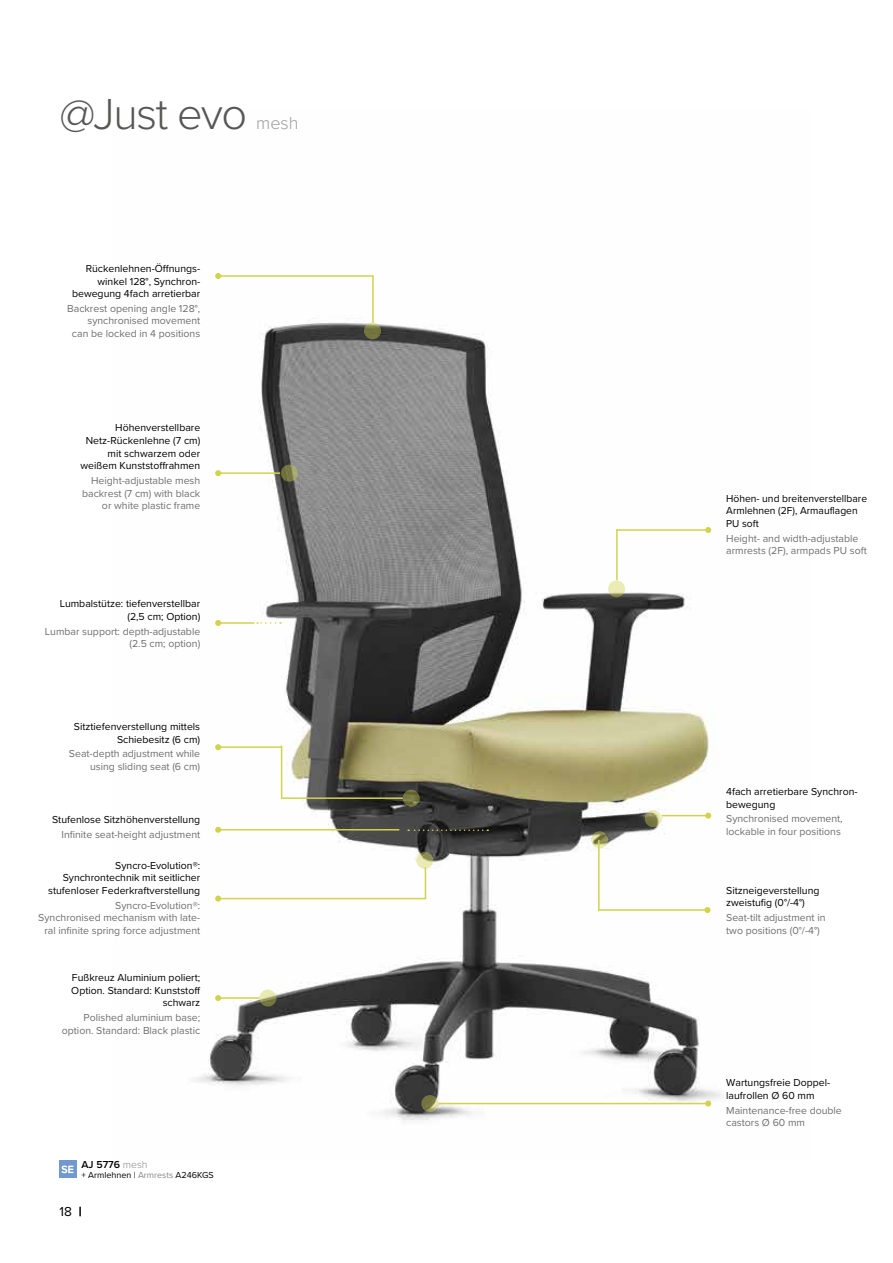
<style>
.page{position:relative;width:893px;height:1263px;background:#fff}
.page>*{position:absolute;margin:0;border:0;box-sizing:border-box;transform-origin:0 0}
.t1{font:300 45px "Proxima Nova";letter-spacing:-.03em;color:#575756}
.t2{font:300 18px "Proxima Nova";color:#9d9d9c}
.t3{font:13.5px "Proxima Nova";color:#000}
.t4{font:10.5px/12.6px "Proxima Nova";color:#000;text-align:right}
.t5{font:10.5px/12.6px "Proxima Nova";color:#706f6f;text-align:right}
.t6{font:600 10.5px "Proxima Nova";color:#000}
.t7{font:9px "Proxima Nova";color:#000}
.s1{font-weight:300;color:#878787}
.s2{color:#878787}
.s3{font-weight:900}
</style>
<div class="page">
<img style="left:194px;top:322px;width:528px;height:800px">
<svg style="left:364px;top:322px;width:17px;height:17px"></svg>
<svg style="left:608px;top:580px;width:17px;height:17px"></svg>
<svg style="left:421px;top:1095px;width:17px;height:17px"></svg>
<svg style="left:259px;top:989px;width:17px;height:17px"></svg>
<svg style="left:416px;top:852px;width:17px;height:17px"></svg>
<hr style="left:438px;top:1103px;width:270px;height:1px;background:#d1d34d">
<svg style="left:705px;top:1100px;width:6px;height:6px"></svg>
<hr style="left:218px;top:997px;width:41px;height:2px;background:#d1d34d">
<svg style="left:215px;top:995px;width:6px;height:6px"></svg>
<hr style="left:218px;top:898px;width:208px;height:1px;background:#d1d34d">
<svg style="left:215px;top:895px;width:6px;height:6px"></svg>
<hr style="left:599px;top:909px;width:108px;height:2px;background:#d1d34d">
<svg style="left:704px;top:907px;width:6px;height:6px"></svg>
<hr style="left:598px;top:840px;width:2px;height:71px;background:#d1d34d">
<hr style="left:218px;top:622px;width:36px;height:2px;background:#d1d34d">
<svg style="left:215px;top:620px;width:6px;height:6px"></svg>
<hr style="left:218px;top:275px;width:155px;height:2px;background:#d1d34d">
<svg style="left:215px;top:273px;width:6px;height:6px"></svg>
<hr style="left:616px;top:529px;width:92px;height:2px;background:#d1d34d">
<svg style="left:705px;top:527px;width:6px;height:6px"></svg>
<hr style="left:372px;top:275px;width:2px;height:48px;background:#d1d34d">
<hr style="left:616px;top:529px;width:2px;height:51px;background:#d1d34d">
<svg style="left:281px;top:465px;width:17px;height:17px"></svg>
<hr style="left:218px;top:472px;width:62px;height:2px;background:#d1d34d">
<svg style="left:215px;top:470px;width:6px;height:6px"></svg>
<svg style="left:257px;top:622px;width:24px;height:2px"></svg>
<svg style="left:403px;top:790px;width:17px;height:17px"></svg>
<hr style="left:218px;top:746px;width:64px;height:2px;background:#d1d34d">
<svg style="left:215px;top:744px;width:6px;height:6px"></svg>
<hr style="left:282px;top:797px;width:121px;height:2px;background:#d1d34d">
<hr style="left:281px;top:745px;width:1px;height:54px;background:#d1d34d">
<svg style="left:591px;top:831px;width:17px;height:17px"></svg>
<svg style="left:645px;top:810px;width:17px;height:17px"></svg>
<hr style="left:662px;top:815px;width:46px;height:1px;background:#d1d34d">
<svg style="left:705px;top:813px;width:6px;height:6px"></svg>
<hr style="left:425px;top:867px;width:1px;height:31px;background:#d1d34d">
<hr style="left:218px;top:829px;width:181px;height:1px;background:#d1d34d">
<svg style="left:215px;top:827px;width:6px;height:6px"></svg>
<svg style="left:408px;top:829px;width:80px;height:2px"></svg>
<div style="left:59px;top:1160px;width:17px;height:17px;background:#7198d0"></div>
<svg style="left:61px;top:1165px;width:12px;height:8px"></svg>
<h1 class="t1" style="left:60px;top:81px;width:189px">@Just evo</h1>
<h2 class="t2" style="left:256px;top:110px;width:44px">mesh</h2>
<p class="t4" style="left:72px;top:262px;width:130px">Rückenlehnen-Öffnungs&shy;winkel 128°, Synchron&shy;bewegung 4fach arretierbar</p>
<p class="t5" style="left:67px;top:302px;width:135px">Backrest opening angle 128°, synchronised movement<br>can be locked in 4 positions</p>
<p class="t4" style="left:81px;top:421px;width:121px">Höhenverstellbare<br>Netz-Rückenlehne (7 cm) mit schwarzem oder weißem Kunststoffrahmen</p>
<p class="t5" style="left:82px;top:474px;width:120px">Height-adjustable mesh backrest (7 cm) with black or white plastic frame</p>
<p class="t4" style="left:60px;top:597px;width:142px">Lumbalstütze: tiefenverstellbar (2,5 cm; Option)</p>
<p class="t5" style="left:45px;top:624px;width:157px">Lumbar support: depth-adjustable (2.5 cm; option)</p>
<p class="t4" style="left:74px;top:720px;width:128px">Sitztiefenverstellung mittels<br>Schiebesitz (6 cm)</p>
<p class="t5" style="left:69px;top:747px;width:133px">Seat-depth adjustment while using sliding seat (6 cm)</p>
<p class="t4" style="left:52px;top:813px;width:150px">Stufenlose Sitzhöhenverstellung</p>
<p class="t5" style="left:62px;top:828px;width:140px">Infinite seat-height adjustment</p>
<p class="t4" style="left:48px;top:858px;width:154px">Syncro-Evolution®:<br>Synchrontechnik mit seitlicher stufenloser Federkraftverstellung</p>
<p class="t5" style="left:38px;top:898px;width:164px">Syncro-Evolution®:<br>Synchronised mechanism with late&shy;ral infinite spring force adjustment</p>
<p class="t4" style="left:71px;top:971px;width:130px">Fußkreuz Aluminium poliert;<br>Option. Standard: Kunststoff schwarz</p>
<p class="t5" style="left:62px;top:1011px;width:140px">Polished aluminium base; option. Standard: Black plastic</p>
<p class="t6" style="left:81px;top:1156px;width:68px">AJ 5776 <span class="s1">mesh</span></p>
<p class="t7" style="left:81px;top:1168px;width:134px">+ Armlehnen | <span class="s2">Armrests</span> A246KGS</p>
<p class="t3" style="left:60px;top:1201px;width:24px">18 <span class="s3">|</span></p>
<p class="t4" style="left:726px;top:491px;width:142px;text-align:left">Höhen- und breitenverstellbare<br>Armlehnen (2F), Armauflagen<br>PU soft</p>
<p class="t5" style="left:726px;top:531px;width:142px;text-align:left">Height- and width-adjustable armrests (2F), armpads PU soft</p>
<p class="t4" style="left:726px;top:785px;width:133px;text-align:left">4fach arretierbare Synchron&shy;bewegung</p>
<p class="t5" style="left:726px;top:812px;width:118px;text-align:left">Synchronised movement, lockable in four positions</p>
<p class="t4" style="left:726px;top:883px;width:95px;text-align:left">Sitzneigeverstellung zweistufig (0°/-4°)</p>
<p class="t5" style="left:726px;top:911px;width:101px;text-align:left">Seat-tilt adjustment in two positions (0°/-4°)</p>
<p class="t4" style="left:726px;top:1076px;width:106px;text-align:left">Wartungsfreie Doppel&shy;laufrollen Ø 60 mm</p>
<p class="t5" style="left:726px;top:1103px;width:117px;text-align:left">Maintenance-free double castors Ø 60 mm</p>
</div>
